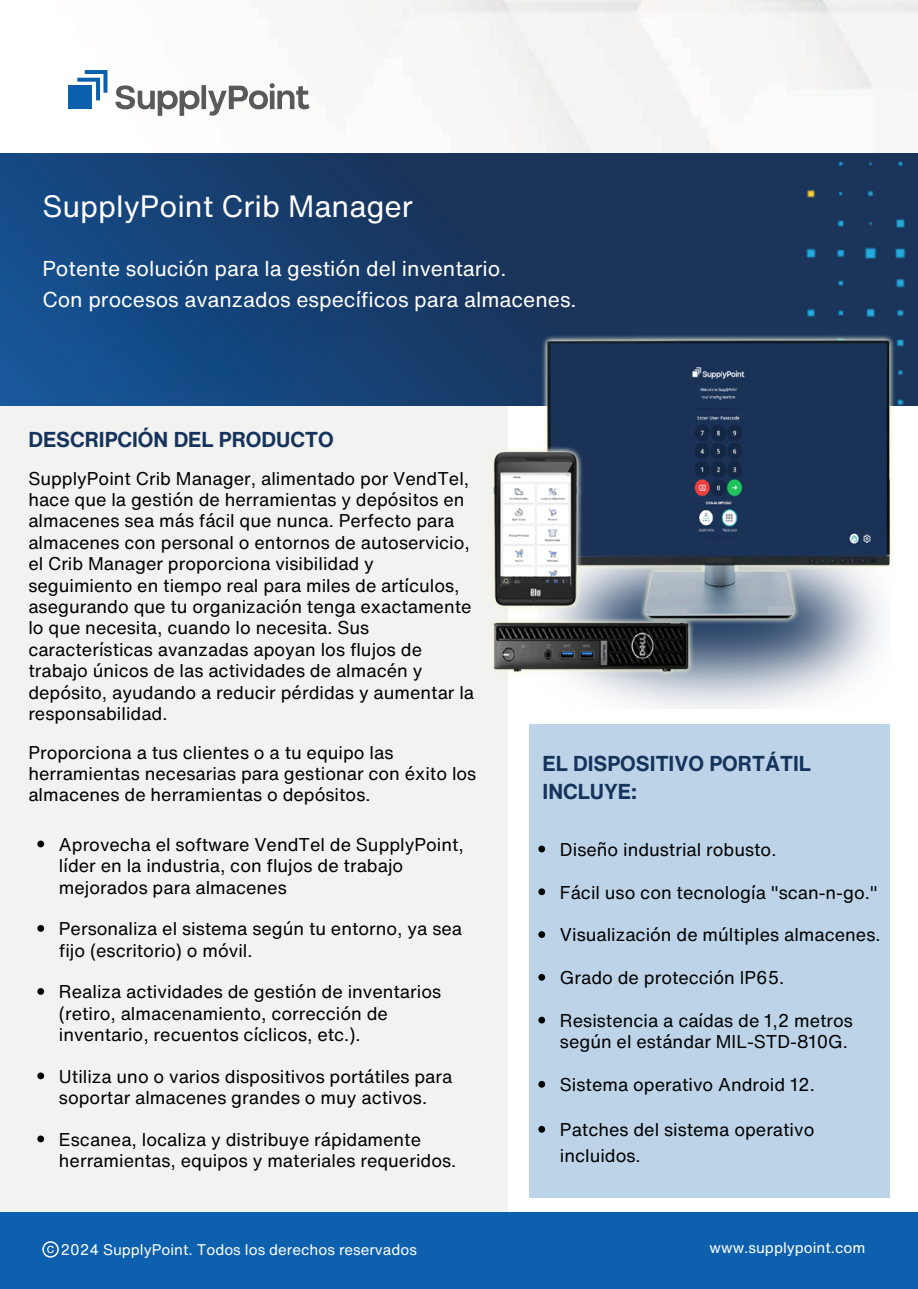
<style>
.page{position:relative;width:918px;height:1289px;background:#fff}
.page>*{position:absolute;margin:0;border:0;box-sizing:border-box;transform-origin:0 0}
.t1{font:30px "Helvetica Now Text";color:#fff}
.t2{font:21px/31.5px "Helvetica Now Text";color:#fff}
.t3{font:700 21px/28.2px "Helvetica Now Text";color:#16335b}
.t4{font:18px/21.3px "Helvetica Now Text";color:#000}
.t5{font:15px "Helvetica Now Text";color:#fff}
</style>
<div class="page">
<div style="left:0;top:0;width:918px;height:154px;background:#f8f7f5"></div>
<svg style="left:77px;top:70px;width:30px;height:30px"></svg>
<div style="left:68px;top:85px;width:24px;height:24px;background:#0c60ae"></div>
<svg style="left:115px;top:85px;width:85px;height:31px"></svg>
<div style="left:201px;top:85px;width:5px;height:24px;background:#59595b"></div>
<svg style="left:208px;top:83px;width:102px;height:33px"></svg>
<div style="left:0;top:401px;width:508px;height:887px;background:#f2f2f1"></div>
<img style="left:0;top:154px;width:918px;height:251px">
<img style="left:483px;top:334px;width:423px;height:345px">
<div style="left:0;top:1211px;width:918px;height:77px;background:#0c60ae"></div>
<svg style="left:42px;top:1241px;width:17px;height:16px"></svg>
<div style="left:529px;top:724px;width:361px;height:473px;background:#bcd3e8"></div>
<svg style="left:37px;top:840px;width:7px;height:7px"></svg>
<svg style="left:37px;top:925px;width:7px;height:6px"></svg>
<svg style="left:37px;top:988px;width:7px;height:6px"></svg>
<svg style="left:37px;top:1072px;width:7px;height:7px"></svg>
<svg style="left:37px;top:1135px;width:7px;height:7px"></svg>
<svg style="left:538px;top:845px;width:7px;height:7px"></svg>
<svg style="left:538px;top:888px;width:7px;height:7px"></svg>
<svg style="left:538px;top:931px;width:7px;height:6px"></svg>
<svg style="left:538px;top:974px;width:7px;height:6px"></svg>
<svg style="left:538px;top:1016px;width:7px;height:7px"></svg>
<svg style="left:538px;top:1080px;width:7px;height:7px"></svg>
<svg style="left:538px;top:1125px;width:7px;height:7px"></svg>
<h3 class="t1" style="left:42px;top:183px;width:372px">SupplyPoint Crib Manager</h3>
<p class="t2" style="left:42px;top:252px;width:536px">Potente solución para la gestión del inventario.<br>Con procesos avanzados específicos para almacenes.</p>
<h2 class="t3" style="left:28px;top:425px;width:307px">DESCRIPCIÓN DEL PRODUCTO</h2>
<h4 class="t4" style="left:28px;top:467px;width:447px">SupplyPoint Crib Manager, alimentado por VendTel, hace que la gestión de herramientas y depósitos en almacenes sea más fácil que nunca. Perfecto para almacenes con personal o entornos de autoservicio, el Crib Manager proporciona visibilidad y seguimiento en tiempo real para miles de artículos, asegurando que tu organización tenga exactamente lo que necesita, cuando lo necesita. Sus características avanzadas apoyan los flujos de trabajo únicos de las actividades de almacén y depósito, ayudando a reducir pérdidas y aumentar la responsabilidad.</h4>
<h2 class="t4" style="left:28px;top:741px;width:450px">Proporciona a tus clientes o a tu equipo las herramientas necesarias para gestionar con éxito los almacenes de herramientas o depósitos.</h2>
<h4 class="t4" style="left:59px;top:833px;width:407px">Aprovecha el software VendTel de SupplyPoint, líder en la industria, con flujos de trabajo mejorados para almacenes</h4>
<p class="t4" style="left:59px;top:917px;width:405px">Personaliza el sistema según tu entorno, ya sea fijo (escritorio) o móvil.</p>
<p class="t4" style="left:59px;top:980px;width:384px">Realiza actividades de gestión de inventarios (retiro, almacenamiento, corrección de inventario, recuentos cíclicos, etc.).</p>
<p class="t4" style="left:59px;top:1065px;width:395px">Utiliza uno o varios dispositivos portátiles para soportar almacenes grandes o muy activos.</p>
<p class="t4" style="left:59px;top:1128px;width:399px">Escanea, localiza y distribuye rápidamente herramientas, equipos y materiales requeridos.</p>
<p class="t5" style="left:61px;top:1238px;width:358px">2024 SupplyPoint. Todos los derechos reservados</p>
<p class="t3" style="left:543px;top:748px;width:270px">EL DISPOSITIVO PORTÁTIL<br>INCLUYE:</p>
<p class="t4" style="left:560px;top:838px;width:218px">Diseño industrial robusto.</p>
<p class="t4" style="left:560px;top:881px;width:319px">Fácil uso con tecnología "scan-n-go."</p>
<p class="t4" style="left:560px;top:923px;width:322px">Visualización de múltiples almacenes.</p>
<p class="t4" style="left:560px;top:966px;width:226px">Grado de protección IP65.</p>
<p class="t4" style="left:560px;top:1009px;width:295px">Resistencia a caídas de 1,2 metros según el estándar MIL-STD-810G.</p>
<p class="t4" style="left:560px;top:1073px;width:256px">Sistema operativo Android 12.</p>
<p class="t4" style="left:560px;top:1116px;width:256px;line-height:25.8px">Patches del sistema operativo incluidos.</p>
<p class="t5" style="left:710px;top:1236px;width:157px">www.supplypoint.com</p>
</div>
